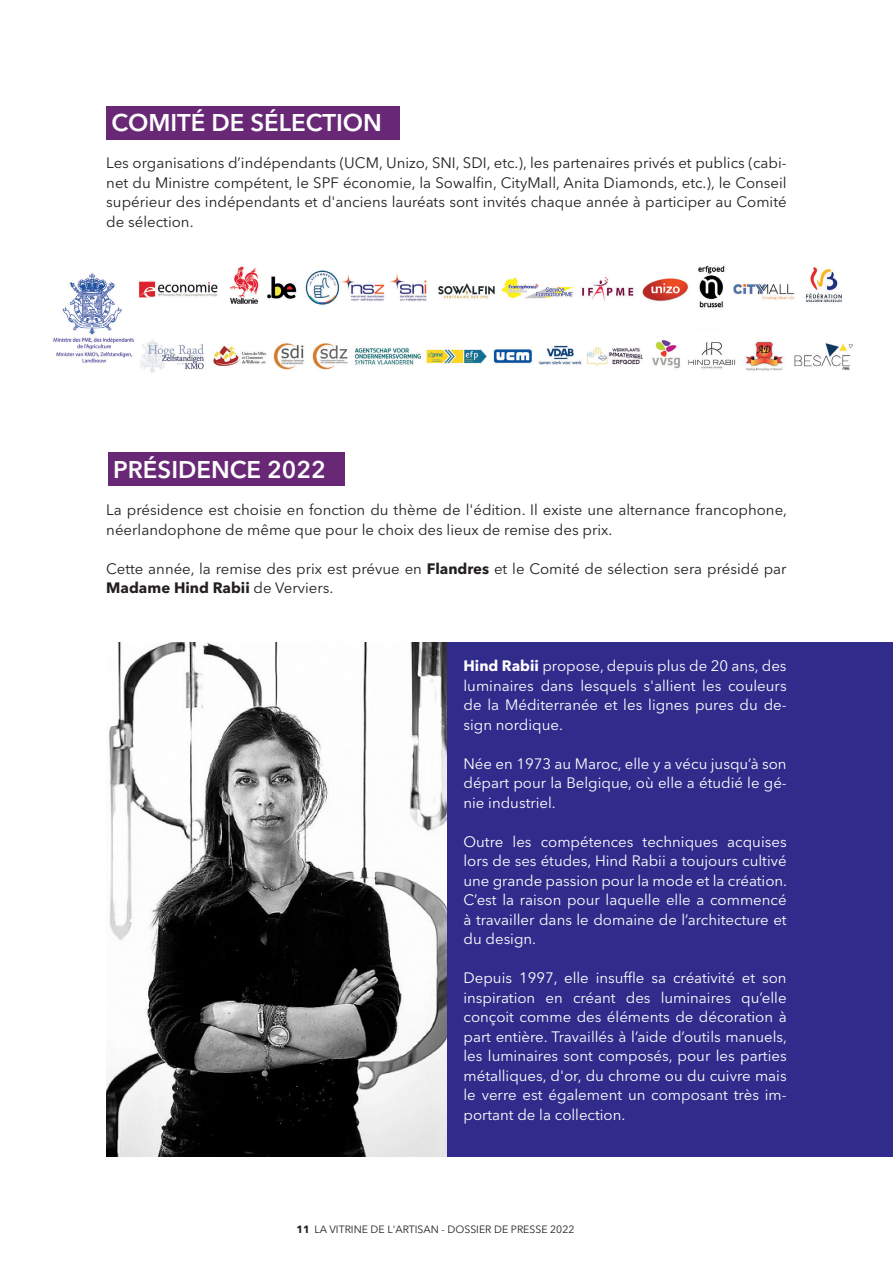
<style>
.page{position:relative;width:893px;height:1263px;background:#fff}
.page>*{position:absolute;margin:0;border:0;box-sizing:border-box;transform-origin:0 0}
.t1{font:600 24px "Avenir Next LT Pro";color:#fff}
.t2{font:15px/19.5px "Avenir Next LT Pro";color:#fff;text-align:justify}
.t3{font:15px/19.5px "Avenir Next LT Pro";color:#231f20}
.t4{font:10.5px "Avenir Next LT Pro";color:#231f20}
.s1{font-weight:700}
</style>
<div class="page">
<div style="left:446px;top:642px;width:447px;height:515px;background:#312c8c"></div>
<div style="left:106px;top:106px;width:294px;height:34px;background:#682876"></div>
<img style="left:106px;top:642px;width:340px;height:515px">
<div style="left:108px;top:452px;width:236px;height:33px;background:#682876"></div>
<img style="left:53px;top:273px;width:81px;height:90px">
<img style="left:139px;top:265px;width:703px;height:43px">
<img style="left:140px;top:340px;width:713px;height:33px">
<p class="t1" style="left:112px;top:108px;width:272px">COMITÉ DE SÉLECTION</p>
<p class="t3" style="left:106px;top:153px;width:682px;text-align:justify">Les organisations d’indépendants (UCM, Unizo, SNI, SDI, etc.), les partenaires privés et publics (cabi&shy;net du Ministre compétent, le SPF économie, la Sowalfin, CityMall, Anita Diamonds, etc.), le Conseil supérieur des indépendants et d'anciens lauréats sont invités chaque année à participer au Comité de sélection.</p>
<p class="t1" style="left:113px;top:455px;width:214px">PRÉSIDENCE 2022</p>
<p class="t3" style="left:106px;top:500px;width:682px">La présidence est choisie en fonction du thème de l'édition. Il existe une alternance francophone, néerlandophone de même que pour le choix des lieux de remise des prix.</p>
<p class="t3" style="left:106px;top:559px;width:682px">Cette année, la remise des prix est prévue en <span class="s1">Flandres</span> et le Comité de sélection sera présidé par<br><span class="s1">Madame Hind Rabii</span> de Verviers.</p>
<p class="t2" style="left:463px;top:656px;width:325px"><span class="s1">Hind Rabii</span> propose, depuis plus de 20 ans, des luminaires dans lesquels s'allient les couleurs de la Méditerranée et les lignes pures du de&shy;sign nordique.</p>
<p class="t2" style="left:463px;top:754px;width:325px">Née en 1973 au Maroc, elle y a vécu jusqu’à son départ pour la Belgique, où elle a étudié le gé&shy;nie industriel.</p>
<p class="t2" style="left:463px;top:832px;width:325px">Outre les compétences techniques acquises lors de ses études, Hind Rabii a toujours cultivé une grande passion pour la mode et la création.<br>C’est la raison pour laquelle elle a commencé à travailler dans le domaine de l’architecture et du design.</p>
<p class="t2" style="left:463px;top:968px;width:325px">Depuis 1997, elle insuffle sa créativité et son inspiration en créant des luminaires qu’elle conçoit comme des éléments de décoration à part entière. Travaillés à l’aide d’outils manuels, les luminaires sont composés, pour les parties métalliques, d'or, du chrome ou du cuivre mais le verre est également un composant très im&shy;portant de la collection.</p>
<p class="t4" style="left:296px;top:1223px;width:280px"><span class="s1">11</span> LA VITRINE DE L'ARTISAN - DOSSIER DE PRESSE 2022</p>
</div>
